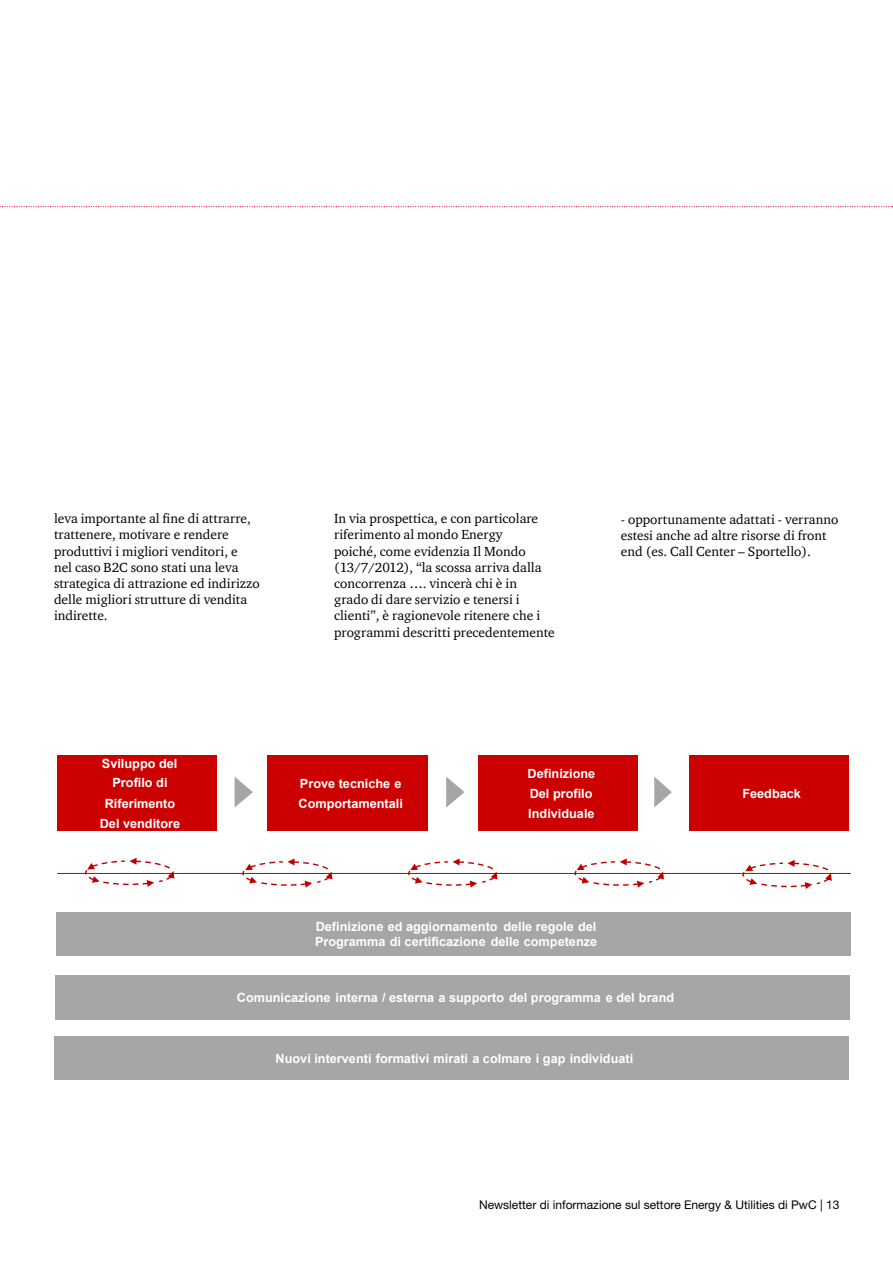
<style>
.page{position:relative;width:893px;height:1263px;background:#fff}
.page>*{position:absolute;margin:0;border:0;box-sizing:border-box;transform-origin:0 0}
.t1{font:13.5px/16.2px "ITC Charter Com";color:#000}
.t2{font:700 12.6px/20.2px "Arial";color:#fff}
.t3{font:12px "Helvetica Neue LT";color:#000}
</style>
<div class="page">
<svg style="left:0;top:206px;width:893px;height:1px"></svg>
<div style="left:58px;top:755px;width:159px;height:76px;background:#c00"></div>
<div style="left:268px;top:755px;width:160px;height:76px;background:#c00"></div>
<div style="left:479px;top:755px;width:159px;height:76px;background:#c00"></div>
<div style="left:689px;top:755px;width:160px;height:76px;background:#c00"></div>
<svg style="left:235px;top:777px;width:18px;height:30px"></svg>
<svg style="left:446px;top:777px;width:18px;height:31px"></svg>
<svg style="left:654px;top:777px;width:18px;height:31px"></svg>
<hr style="left:57px;top:873px;width:794px;height:1px;background:#c00000">
<div style="left:56px;top:912px;width:794px;height:43px;background:#a6a6a6"></div>
<div style="left:55px;top:975px;width:795px;height:44px;background:#a6a6a6"></div>
<div style="left:55px;top:1036px;width:794px;height:44px;background:#a6a6a6"></div>
<svg style="left:84px;top:858px;width:90px;height:29px"></svg>
<svg style="left:242px;top:858px;width:90px;height:30px"></svg>
<svg style="left:407px;top:858px;width:90px;height:30px"></svg>
<svg style="left:574px;top:858px;width:90px;height:30px"></svg>
<svg style="left:742px;top:860px;width:90px;height:29px"></svg>
<p class="t1" style="left:54px;top:510px;width:207px">leva importante al fine di attrarre, trattenere, motivare e rendere produttivi i migliori venditori, e<br>nel caso B2C sono stati una leva strategica di attrazione ed indirizzo delle migliori strutture di vendita indirette.</p>
<p class="t1" style="left:334px;top:510px;width:222px">In via prospettica, e con particolare riferimento al mondo Energy<br>poiché, come evidenzia Il Mondo (13/7/2012), “la scossa arriva dalla concorrenza …. vincerà chi è in<br>grado di dare servizio e tenersi i clienti”, è ragionevole ritenere che i programmi descritti precedentemente</p>
<p class="t1" style="left:621px;top:511px;width:219px">- opportunamente adattati - verranno estesi anche ad altre risorse di front end (es. Call Center – Sportello).</p>
<p class="t2" style="left:100px;top:753px;width:82px;text-align:center">Sviluppo del<br>Profilo di<br>Riferimento<br>Del venditore</p>
<p class="t2" style="left:299px;top:774px;width:106px;line-height:19.6px">Prove tecniche e<br>Comportamentali</p>
<p class="t2" style="left:528px;top:764px;width:69px">Definizione<br>Del profilo<br>Individuale</p>
<p class="t2" style="left:315px;top:919px;width:284px;line-height:15.5px">Definizione ed aggiornamento delle regole del<br>Programma di certificazione delle competenze</p>
<p class="t2" style="left:237px;top:988px;width:439px">Comunicazione interna / esterna a supporto del programma e del brand</p>
<p class="t2" style="left:276px;top:1049px;width:359px">Nuovi interventi formativi mirati a colmare i gap individuati</p>
<p class="t2" style="left:742px;top:784px;width:60px">Feedback</p>
<p class="t3" style="left:479px;top:1197px;width:362px">Newsletter di informazione sul settore Energy &amp; Utilities di PwC | 13</p>
</div>
